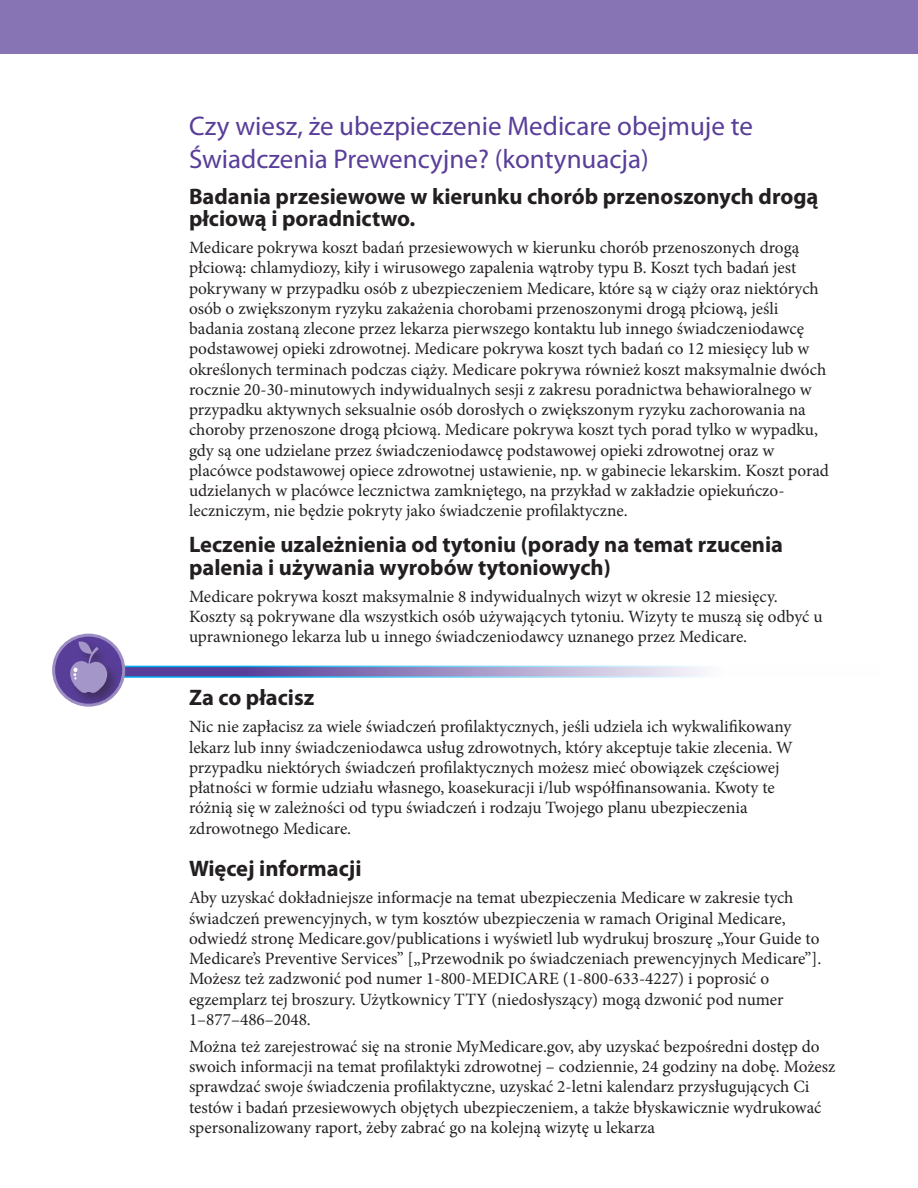
<style>
.page{position:relative;width:918px;height:1188px;background:#fff}
.page>*{position:absolute;margin:0;border:0;box-sizing:border-box;transform-origin:0 0}
.PS_Heading_2_cont{font:27px/32.4px "Myriad Pro";color:#593e99}
.PS_Heading_2{font:700 22.5px/22.5px "Myriad Pro";color:#231f20}
.PS_text{font:17.25px/20.2px "Minion Pro";color:#231f20}
</style>
<div class="page">
<div style="left:0;top:0;width:918px;height:54px;background:#8674b5"></div>
<svg style="left:124px;top:666px;width:584px;height:12px;background:#8d98cc"></svg>
<div style="left:54px;top:635px;width:70px;height:70px;background:#593e99;border-radius:50%"></div>
<div style="left:52px;top:634px;width:73px;height:73px;border:3px solid #9c8dc3;border-radius:50%"></div>
<div style="left:68px;top:640px;width:53px;height:66px;background:#231f20;opacity:.45"></div>
<svg style="left:70px;top:642px;width:37px;height:51px"></svg>
<h2 class="PS_Heading_2_cont" style="left:189px;top:110px;width:566px">Czy wiesz, że ubezpieczenie Medicare obejmuje te<br>Świadczenia Prewencyjne? (kontynuacja)</h2>
<h2 class="PS_Heading_2" style="left:189px;top:184px;width:631px">Badania przesiewowe w kierunku chorób przenoszonych drogą płciową i poradnictwo.</h2>
<p class="PS_text" style="left:189px;top:238px;width:642px">Medicare pokrywa koszt badań przesiewowych w kierunku chorób przenoszonych drogą płciową: chlamydiozy, kiły i wirusowego zapalenia wątroby typu B. Koszt tych badań jest pokrywany w przypadku osób z ubezpieczeniem Medicare, które są w ciąży oraz niektórych osób o zwiększonym ryzyku zakażenia chorobami przenoszonymi drogą płciową, jeśli badania zostaną zlecone przez lekarza pierwszego kontaktu lub innego świadczeniodawcę podstawowej opieki zdrowotnej. Medicare pokrywa koszt tych badań co 12 miesięcy lub w określonych terminach podczas ciąży. Medicare pokrywa również koszt maksymalnie dwóch rocznie 20-30-minutowych indywidualnych sesji z zakresu poradnictwa behawioralnego w przypadku aktywnych seksualnie osób dorosłych o zwiększonym ryzyku zachorowania na choroby przenoszone drogą płciową. Medicare pokrywa koszt tych porad tylko w wypadku, gdy są one udzielane przez świadczeniodawcę podstawowej opieki zdrowotnej oraz w placówce podstawowej opiece zdrowotnej ustawienie, np. w gabinecie lekarskim. Koszt porad udzielanych w placówce lecznictwa zamkniętego, na przykład w zakładzie opiekuńczo&shy;leczniczym, nie będzie pokryty jako świadczenie profilaktyczne.</p>
<h2 class="PS_Heading_2" style="left:189px;top:533px;width:596px">Leczenie uzależnienia od tytoniu (porady na temat rzucenia palenia i używania wyrobów tytoniowych)</h2>
<p class="PS_text" style="left:189px;top:586px;width:635px">Medicare pokrywa koszt maksymalnie 8 indywidualnych wizyt w okresie 12 miesięcy.<br>Koszty są pokrywane dla wszystkich osób używających tytoniu. Wizyty te muszą się odbyć u uprawnionego lekarza lub u innego świadczeniodawcy uznanego przez Medicare.</p>
<h2 class="PS_Heading_2" style="left:189px;top:686px;width:127px">Za co płacisz</h2>
<p class="PS_text" style="left:189px;top:717px;width:606px">Nic nie zapłacisz za wiele świadczeń profilaktycznych, jeśli udziela ich wykwalifikowany lekarz lub inny świadczeniodawca usług zdrowotnych, który akceptuje takie zlecenia. W przypadku niektórych świadczeń profilaktycznych możesz mieć obowiązek częściowej płatności w formie udziału własnego, koasekuracji i/lub współfinansowania. Kwoty te różnią się w zależności od typu świadczeń i rodzaju Twojego planu ubezpieczenia zdrowotnego Medicare.</p>
<h2 class="PS_Heading_2" style="left:189px;top:857px;width:174px">Więcej informacji</h2>
<p class="PS_text" style="left:189px;top:888px;width:634px">Aby uzyskać dokładniejsze informacje na temat ubezpieczenia Medicare w zakresie tych świadczeń prewencyjnych, w tym kosztów ubezpieczenia w ramach Original Medicare, odwiedź stronę Medicare.gov/publications i wyświetl lub wydrukuj broszurę „Your Guide to Medicare’s Preventive Services” [„Przewodnik po świadczeniach prewencyjnych Medicare”].<br>Możesz też zadzwonić pod numer 1-800-MEDICARE (1-800-633-4227) i poprosić o egzemplarz tej broszury. Użytkownicy TTY (niedosłyszący) mogą dzwonić pod numer 1–877–486–2048.</p>
<p class="PS_text" style="left:189px;top:1036px;width:648px">Można też zarejestrować się na stronie MyMedicare.gov, aby uzyskać bezpośredni dostęp do swoich informacji na temat profilaktyki zdrowotnej – codziennie, 24 godziny na dobę. Możesz sprawdzać swoje świadczenia profilaktyczne, uzyskać 2-letni kalendarz przysługujących Ci testów i badań przesiewowych objętych ubezpieczeniem, a także błyskawicznie wydrukować spersonalizowany raport, żeby zabrać go na kolejną wizytę u lekarza</p>
</div>
